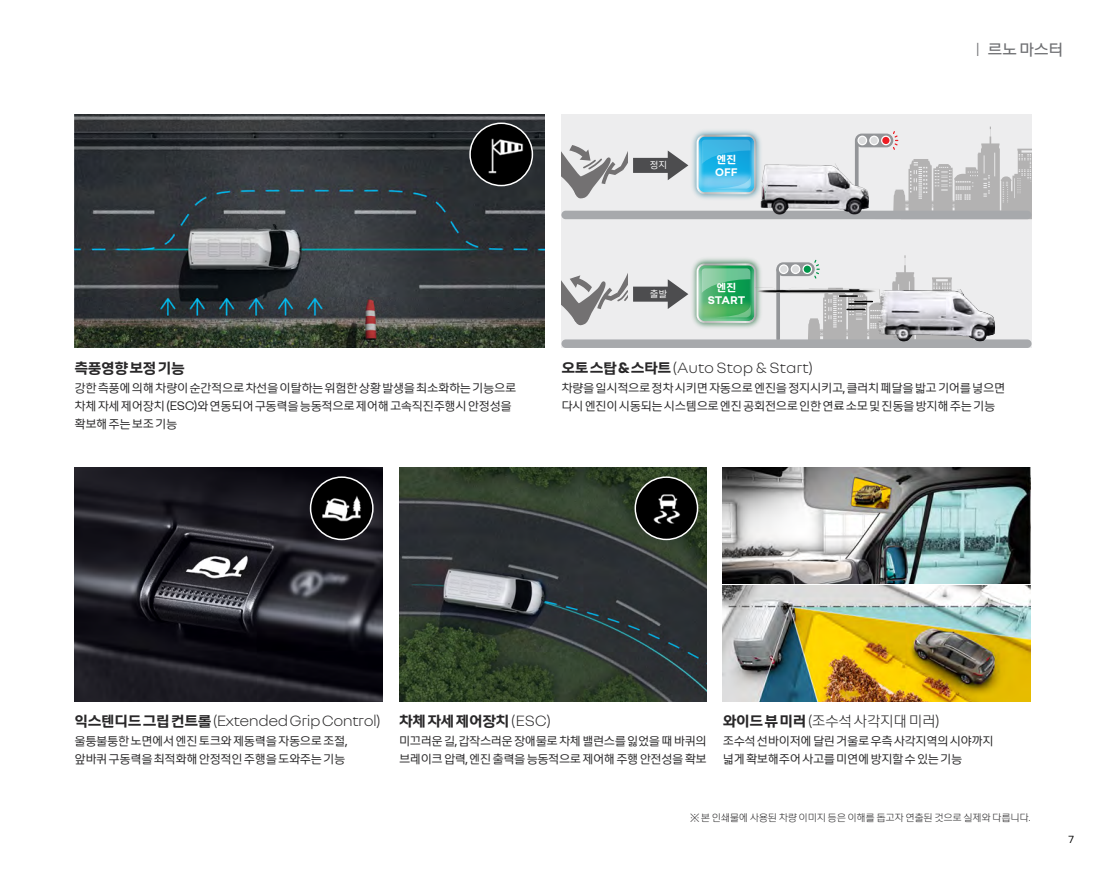
<style>
.page{position:relative;width:1106px;height:872px;background:#fff}
.page>*{position:absolute;margin:0;border:0;box-sizing:border-box;transform-origin:0 0}
.t1{font:18px "Nouvel RKR";color:#6d6e71}
.t2{font:300 16.5px "Nouvel RKR";letter-spacing:-.03em;color:#292829}
.t3{font:300 16.5px "Nouvel RKR";color:#292829}
.t4{font:700 16.5px "Nouvel RKR";letter-spacing:-.03em;color:#292829}
.t5{font:13.5px/18px "Nouvel RKR";letter-spacing:-.03em;color:#292829}
.t6{font:700 12px/12.8px "Nouvel RKR";color:#fff;text-align:center}
.t7{font:300 11.25px "Nouvel RKR";letter-spacing:-.03em;color:#292829}
.t8{font:11.25px "Nouvel R";color:#000}
.t9{font:10.5px "Nouvel RKR";color:#fff}
.s1{font-weight:300;font-size:16.2px}
.s2{font-weight:700}
.s3{font-weight:300}
</style>
<div class="page">
<img style="left:722px;top:468px;width:308px;height:116px">
<img style="left:74px;top:468px;width:308px;height:234px">
<img style="left:74px;top:114px;width:470px;height:234px">
<img style="left:470px;top:123px;width:62px;height:63px;border-radius:31px">
<div style="left:469px;top:122px;width:64px;height:64px;border:2px solid #fff;border-radius:50%"></div>
<img style="left:310px;top:477px;width:63px;height:62px;border-radius:31px">
<div style="left:310px;top:476px;width:63px;height:64px;border:2px solid #fff;border-radius:50%"></div>
<img style="left:399px;top:468px;width:308px;height:234px">
<img style="left:722px;top:586px;width:308px;height:116px">
<img style="left:635px;top:477px;width:62px;height:62px;border-radius:31px">
<div style="left:634px;top:476px;width:64px;height:64px;border:2px solid #fff;border-radius:50%"></div>
<div style="left:561px;top:114px;width:470px;height:234px;background:#ededee"></div>
<svg style="left:561px;top:275px;width:66px;height:51px"></svg>
<svg style="left:633px;top:279px;width:55px;height:30px"></svg>
<div style="left:561px;top:339px;width:470px;height:9px;background:#a7a9ac;border-radius:4px"></div>
<img style="left:761px;top:298px;width:27px;height:42px">
<img style="left:788px;top:305px;width:212px;height:37px">
<img style="left:709px;top:258px;width:56px;height:73px">
<svg style="left:709px;top:263px;width:34px;height:47px;background:#49b371"></svg>
<img style="left:709px;top:310px;width:53px;height:21px">
<img style="left:688px;top:258px;width:21px;height:70px">
<img style="left:743px;top:258px;width:21px;height:72px">
<svg style="left:790px;top:255px;width:183px;height:87px"></svg>
<svg style="left:561px;top:145px;width:66px;height:53px"></svg>
<svg style="left:633px;top:150px;width:55px;height:30px"></svg>
<hr style="left:855px;top:139px;width:3px;height:73px;background:#939598;border-radius:2px">
<div style="left:561px;top:211px;width:470px;height:8px;background:#a7a9ac;border-radius:4px"></div>
<svg style="left:855px;top:134px;width:38px;height:13px"></svg>
<div style="left:870px;top:136px;width:8px;height:9px;background:#dcddde;border-radius:50%"></div>
<div style="left:869px;top:136px;width:10px;height:9px;border:1px solid #fff;border-radius:50%"></div>
<div style="left:858px;top:136px;width:8px;height:9px;background:#dcddde;border-radius:50%"></div>
<div style="left:857px;top:136px;width:10px;height:9px;border:1px solid #fff;border-radius:50%"></div>
<svg style="left:875px;top:127px;width:156px;height:92px"></svg>
<svg style="left:709px;top:135px;width:34px;height:46px;background:#31b2e3"></svg>
<img style="left:709px;top:181px;width:34px;height:19px">
<img style="left:688px;top:130px;width:21px;height:70px">
<img style="left:743px;top:129px;width:19px;height:71px">
<img style="left:748px;top:157px;width:132px;height:63px">
<img style="left:748px;top:255px;width:132px;height:43px">
<p class="t4" style="left:74px;top:357px;width:112px">측풍영향 보정 기능</p>
<p class="t5" style="left:74px;top:378px;width:443px">강한 측풍에 의해 차량이 순간적으로 차선을 이탈하는 위험한 상황 발생을 최소화하는 기능으로 차체 자세 제어장치 (ESC)와 연동되어 구동력을 능동적으로 제어해 고속직진주행시 안정성을 확보해 주는 보조 기능</p>
<p class="t9" style="left:650px;top:158px;width:19px">정지</p>
<p class="t6" style="left:715px;top:152px;width:24px;text-align:left">엔진<br>OFF</p>
<p class="t9" style="left:650px;top:287px;width:19px">출발</p>
<p class="t6" style="left:707px;top:280px;width:39px">엔진<br>START</p>
<h1 class="t1" style="left:975px;top:37px;width:90px"><span class="s1">|</span> 르노 마스터</h1>
<p class="t3" style="left:561px;top:357px;width:253px"><span class="s2">오토 스탑 &amp; 스타트</span> (Auto Stop &amp; Start)</p>
<p class="t5" style="left:561px;top:378px;width:445px">차량을 일시적으로 정차 시키면 자동으로 엔진을 정지시키고, 클러치 페달을 밟고 기어를 넣으면 다시 엔진이 시동되는 시스템으로 엔진 공회전으로 인한 연료 소모 및 진동을 방지해 주는 기능</p>
<p class="t2" style="left:74px;top:710px;width:308px"><span class="s2">익스텐디드 그립 컨트롤</span>(Extended Grip Control)</p>
<p class="t5" style="left:74px;top:730px;width:274px">울퉁불퉁한 노면에서 엔진 토크와 제동력을 자동으로 조절, 앞바퀴 구동력을 최적화해 안정적인 주행을 도와주는 기능</p>
<p class="t4" style="left:399px;top:710px;width:153px">차체 자세 제어장치 <span class="s3">(ESC)</span></p>
<p class="t5" style="left:399px;top:730px;width:309px">미끄러운 길, 갑작스러운 장애물로 차체 밸런스를 잃었을 때 바퀴의 브레이크 압력, 엔진 출력을 능동적으로 제어해 주행 안전성을 확보</p>
<p class="t2" style="left:722px;top:710px;width:219px"><span class="s2">와이드 뷰 미러</span> (조수석 사각지대 미러)</p>
<p class="t5" style="left:722px;top:730px;width:272px">조수석 선바이저에 달린 거울로 우측 사각지역의 시야까지 넓게 확보해주어 사고를 미연에 방지할 수 있는 기능</p>
<p class="t7" style="left:690px;top:810px;width:342px">※ 본 인쇄물에 사용된 차량 이미지 등은 이해를 돕고자 연출된 것으로 실제와 다릅니다.</p>
<p class="t8" style="left:1068px;top:832px;width:7px">7</p>
</div>
